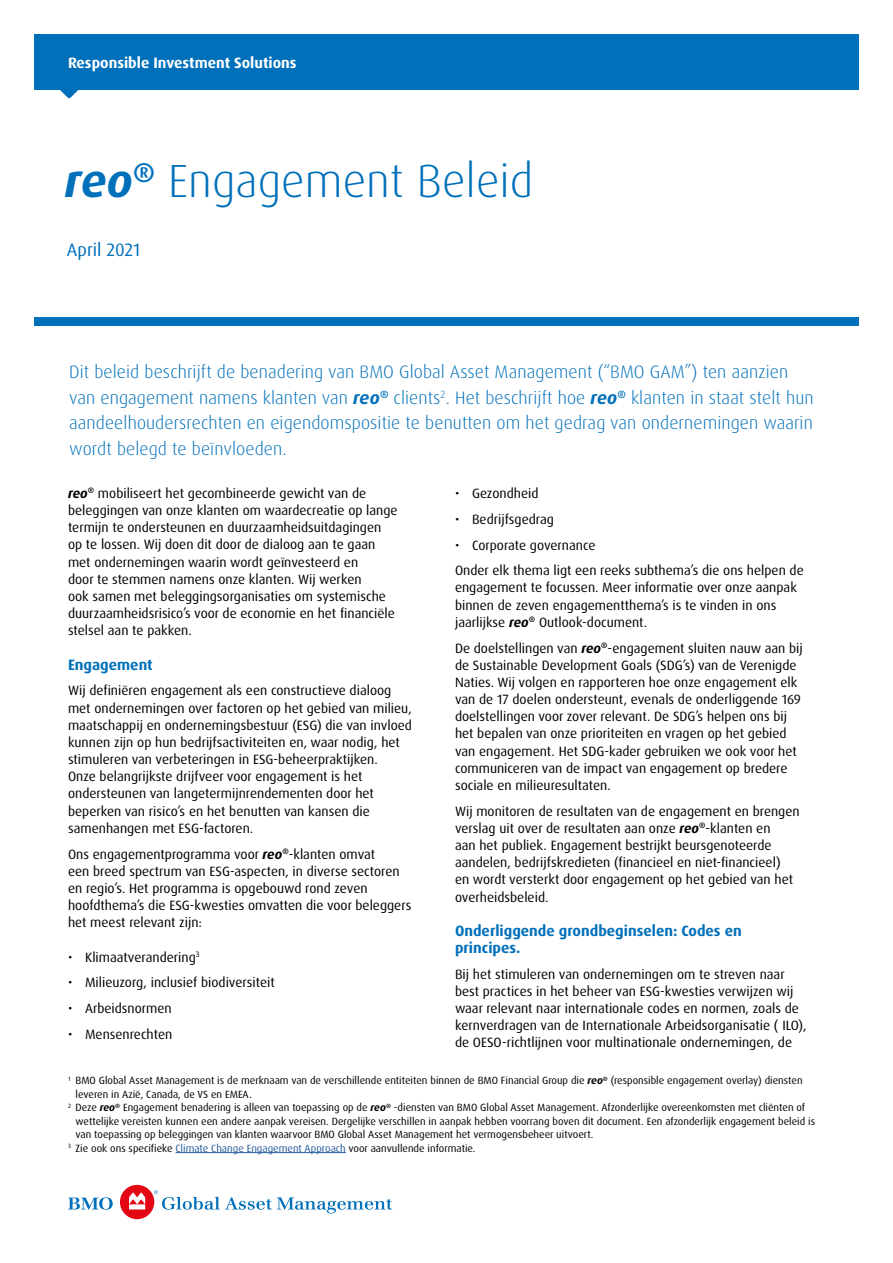
<style>
.page{position:relative;width:893px;height:1263px;background:#fff}
.page>*{position:absolute;margin:0;border:0;box-sizing:border-box;transform-origin:0 0}
.t1{font:300 46.5px "Dax Pro";color:#0070ba}
.t2{font:300 18px/25.8px "Dax Pro";letter-spacing:.005em;color:#0070ba}
.t3{font:18px "Dax Pro";color:#0070ba}
.t4{font:700 15px/17.1px "Dax Pro";color:#0070ba}
.t5{font:700 15px "Dax Pro";color:#fff}
.t6{font:13.5px/17.1px "Dax Pro";color:#000}
.t7{font:10.5px "Dax Pro";color:#000}
.s1{font-weight:700;font-style:italic}
.s2{color:#275b9b}
</style>
<div class="page">
<div style="left:34px;top:34px;width:825px;height:56px;background:#0070ba"></div>
<svg style="left:60px;top:90px;width:18px;height:8px"></svg>
<div style="left:34px;top:318px;width:825px;height:8px;background:#0070ba"></div>
<svg style="left:68px;top:1197px;width:45px;height:13px"></svg>
<div style="left:120px;top:1185px;width:34px;height:34px;background:#e30613;border-radius:50%"></div>
<svg style="left:129px;top:1192px;width:16px;height:17px"></svg>
<svg style="left:154px;top:1190px;width:238px;height:23px"></svg>
<hr style="left:176px;top:1152px;width:170px;height:1px;background:#275b9b">
<p class="t5" style="left:68px;top:53px;width:230px">Responsible Investment Solutions</p>
<h1 class="t1" style="left:65px;top:151px;width:470px"><span class="s1">reo</span><sup>®</sup> Engagement Beleid</h1>
<h2 class="t3" style="left:67px;top:238px;width:75px">April 2021</h2>
<p class="t2" style="left:69px;top:359px;width:746px">Dit beleid beschrijft de benadering van BMO Global Asset Management (“BMO GAM”) ten aanzien van engagement namens klanten van <span class="s1">reo</span><sup>®</sup> clients<sup>2</sup>. Het beschrijft hoe <span class="s1">reo</span><sup>®</sup> klanten in staat stelt hun aandeelhoudersrechten en eigendomspositie te benutten om het gedrag van ondernemingen waarin wordt belegd te beïnvloeden.</p>
<p class="t6" style="left:68px;top:485px;width:331px"><span class="s1">reo</span><sup>®</sup> mobiliseert het gecombineerde gewicht van de beleggingen van onze klanten om waardecreatie op lange termijn te ondersteunen en duurzaamheidsuitdagingen op te lossen. Wij doen dit door de dialoog aan te gaan met ondernemingen waarin wordt geïnvesteerd en<br>door te stemmen namens onze klanten. Wij werken<br>ook samen met beleggingsorganisaties om systemische duurzaamheidsrisico’s voor de economie en het financiële stelsel aan te pakken.</p>
<p class="t4" style="left:68px;top:656px;width:86px">Engagement</p>
<p class="t6" style="left:68px;top:682px;width:346px">Wij definiëren engagement als een constructieve dialoog met ondernemingen over factoren op het gebied van milieu, maatschappij en ondernemingsbestuur (ESG) die van invloed kunnen zijn op hun bedrijfsactiviteiten en, waar nodig, het stimuleren van verbeteringen in ESG-beheerpraktijken.<br>Onze belangrijkste drijfveer voor engagement is het ondersteunen van langetermijnrendementen door het beperken van risico’s en het benutten van kansen die samenhangen met ESG-factoren.</p>
<p class="t6" style="left:68px;top:845px;width:345px">Ons engagementprogramma voor <span class="s1">reo</span><sup>®</sup>-klanten omvat<br>een breed spectrum van ESG-aspecten, in diverse sectoren en regio’s. Het programma is opgebouwd rond zeven hoofdthema’s die ESG-kwesties omvatten die voor beleggers het meest relevant zijn:</p>
<p class="t6" style="left:68px;top:948px;width:133px">• Klimaatverandering<sup>3</sup></p>
<p class="t6" style="left:68px;top:974px;width:208px">• Milieuzorg, inclusief biodiversiteit</p>
<p class="t6" style="left:68px;top:1000px;width:105px">• Arbeidsnormen</p>
<p class="t6" style="left:68px;top:1026px;width:106px">• Mensenrechten</p>
<p class="t6" style="left:455px;top:485px;width:85px">• Gezondheid</p>
<p class="t6" style="left:455px;top:510px;width:100px">• Bedrijfsgedrag</p>
<p class="t6" style="left:455px;top:532px;width:350px;line-height:25.8px">• Corporate governance<br>Onder elk thema ligt een reeks subthema’s die ons helpen de</p>
<p class="t6" style="left:455px;top:579px;width:343px">engagement te focussen. Meer informatie over onze aanpak binnen de zeven engagementthema’s is te vinden in ons jaarlijkse <span class="s1">reo</span><sup>®</sup> Outlook-document.</p>
<p class="t6" style="left:455px;top:639px;width:349px">De doelstellingen van <span class="s1">reo</span><sup>®</sup>-engagement sluiten nauw aan bij de Sustainable Development Goals (SDG’s) van de Verenigde Naties. Wij volgen en rapporteren hoe onze engagement elk van de 17 doelen ondersteunt, evenals de onderliggende 169 doelstellingen voor zover relevant. De SDG’s helpen ons bij het bepalen van onze prioriteiten en vragen op het gebied van engagement. Het SDG-kader gebruiken we ook voor het communiceren van de impact van engagement op bredere sociale en milieuresultaten.</p>
<p class="t6" style="left:455px;top:802px;width:346px">Wij monitoren de resultaten van de engagement en brengen verslag uit over de resultaten aan onze <span class="s1">reo</span><sup>®</sup>-klanten en<br>aan het publiek. Engagement bestrijkt beursgenoteerde aandelen, bedrijfskredieten (financieel en niet-financieel)<br>en wordt versterkt door engagement op het gebied van het overheidsbeleid.</p>
<p class="t4" style="left:455px;top:922px;width:288px">Onderliggende grondbeginselen: Codes en principes.</p>
<p class="t6" style="left:455px;top:965px;width:353px">Bij het stimuleren van ondernemingen om te streven naar best practices in het beheer van ESG-kwesties verwijzen wij waar relevant naar internationale codes en normen, zoals de kernverdragen van de Internationale Arbeidsorganisatie ( ILO), de OESO-richtlijnen voor multinationale ondernemingen, de</p>
<p class="t7" style="left:68px;top:1074px;width:736px"><sup>1</sup> BMO Global Asset Management is de merknaam van de verschillende entiteiten binnen de BMO Financial Group die <span class="s1">reo</span><sup>®</sup> (responsible engagement overlay) diensten</p>
<p class="t7" style="left:76px;top:1087px;width:178px">leveren in Azië, Canada, de VS en EMEA.</p>
<p class="t7" style="left:68px;top:1101px;width:739px"><sup>2</sup> Deze <span class="s1">reo</span><sup>®</sup> Engagement benadering is alleen van toepassing op de <span class="s1">reo</span><sup>®</sup> -diensten van BMO Global Asset Management. Afzonderlijke overeenkomsten met cliënten of</p>
<p class="t7" style="left:76px;top:1114px;width:741px">wettelijke vereisten kunnen een andere aanpak vereisen. Dergelijke verschillen in aanpak hebben voorrang boven dit document. Een afzonderlijk engagement beleid is</p>
<p class="t7" style="left:76px;top:1128px;width:520px">van toepassing op beleggingen van klanten waarvoor BMO Global Asset Management het vermogensbeheer uitvoert.</p>
<p class="t7" style="left:68px;top:1141px;width:409px"><sup>3</sup> Zie ook ons specifieke <span class="s2">Climate Change Engagement Approach</span> voor aanvullende informatie.</p>
</div>
